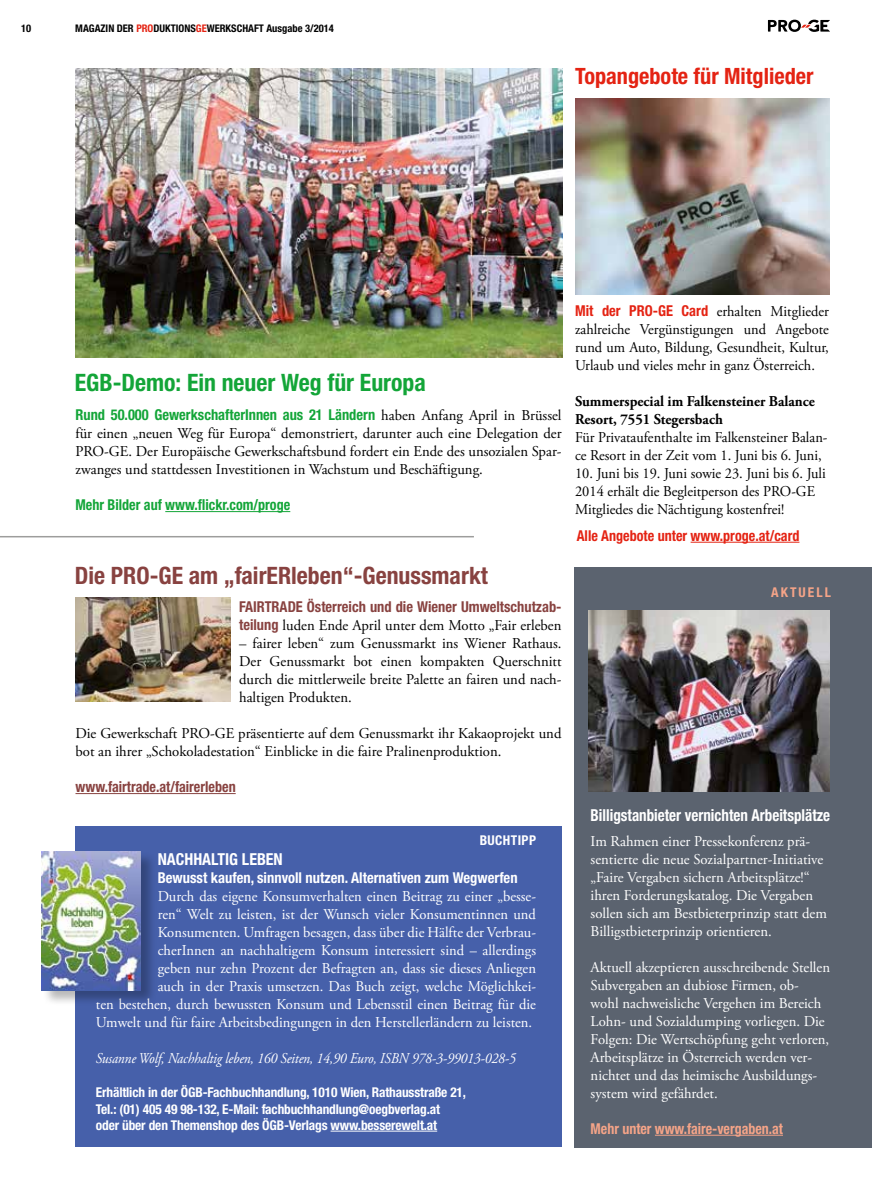
<style>
.page{position:relative;width:872px;height:1191px;background:#fff}
.page>*{position:absolute;margin:0;border:0;box-sizing:border-box;transform-origin:0 0}
.t1{font:700 condensed 24px "Helvetica Neue LT Std";color:#884240}
.t2{font:700 condensed 24px "Helvetica Neue LT Std";color:#13a538}
.t3{font:700 condensed 22.5px "Helvetica Neue LT Std";color:#e42313}
.t4{font:700 condensed 16.5px "Helvetica Neue LT Std";color:#fff;scale:.91 1}
.t5{font:700 condensed 16.5px "Helvetica Neue LT Std";color:#fff}
.t6{font:15px/18px "Adobe Garamond Pro";color:#fff}
.t7{font:15px/18px "Adobe Garamond Pro";color:#000;text-align:justify}
.t8{font:15px/18px "Adobe Garamond Pro";color:#000;scale:.96 1}
.t9{font:italic 15px "Adobe Garamond Pro";letter-spacing:-.01em;color:#fff;scale:.91 1}
.t10{font:700 condensed 15px "Helvetica Neue LT Std";color:#13a538;scale:.96 1}
.t11{font:700 15px/18px "Adobe Garamond Pro";color:#000;scale:.96 1}
.t12{font:700 condensed 15px "Helvetica Neue LT Std";color:#fff}
.t13{font:700 condensed 15px "Helvetica Neue LT Std";color:#884240;scale:.96 1}
.t14{font:700 condensed 15px "Helvetica Neue LT Std";color:#e42313;scale:.94 1}
.t15{font:700 condensed 15px "Helvetica Neue LT Std";color:#13a538;scale:.94 1}
.t16{font:700 condensed 15px "Helvetica Neue LT Std";color:#f5a488;scale:.93 1}
.t17{font:700 condensed 15px "Helvetica Neue LT Std";color:#884240;scale:.94 1}
.t18{font:700 condensed 13.5px/16.2px "Helvetica Neue LT Std";letter-spacing:-.01em;color:#fff}
.t19{font:700 condensed 13.5px "Helvetica Neue LT Std";letter-spacing:.03em;color:#fff}
.t20{font:700 condensed 13.5px "Helvetica Neue LT Std";letter-spacing:.15em;color:#f5a488}
.t21{font:700 condensed 10.5px "Helvetica Neue LT Std";color:#000}
.s1{color:#e42313}
.s2{font-family:"Adobe Garamond Pro";font-weight:400;font-stretch:normal;color:#000}
.s3{font-family:"Helvetica Neue LT Std";font-weight:700;font-stretch:condensed;color:#884240}
.s4{font-family:"Helvetica Neue LT Std";font-weight:700;font-stretch:condensed;color:#e42313}
</style>
<div class="page">
<img style="left:75px;top:68px;width:488px;height:289px">
<svg style="left:768px;top:20px;width:62px;height:12px"></svg>
<div style="left:75px;top:826px;width:486px;height:320px;background:#4660aa"></div>
<hr style="left:330px;top:1130px;width:107px;height:1px;background:#fff">
<div style="left:42px;top:851px;width:115px;height:155px;background:#000;opacity:.28"></div>
<img style="left:42px;top:851px;width:99px;height:139px">
<hr style="left:75px;top:793px;width:161px;height:1px;background:#884240">
<hr style="left:165px;top:511px;width:125px;height:1px;background:#13a538">
<hr style="left:690px;top:542px;width:109px;height:1px;background:#e42313">
<img style="left:75px;top:597px;width:156px;height:105px">
<hr style="left:0;top:536px;width:474px;height:1px;background:#9d9d9c">
<div style="left:574px;top:568px;width:298px;height:580px;background:#5b636f"></div>
<hr style="left:655px;top:1134px;width:128px;height:1px;background:#f5a488">
<img style="left:588px;top:610px;width:241px;height:181px">
<img style="left:575px;top:99px;width:254px;height:195px">
<p class="t21" style="left:21px;top:22px;width:12px">10</p>
<p class="t21" style="left:75px;top:22px;width:260px">MAGAZIN DER <span class="s1">PRO</span>DUKTIONS<span class="s1">GE</span>WERKSCHAFT Ausgabe 3/2014</p>
<h2 class="t3" style="left:575px;top:62px;width:240px">Topangebote für Mitglieder</h2>
<h1 class="t2" style="left:75px;top:368px;width:352px">EGB-Demo: Ein neuer Weg für Europa</h1>
<p class="t10" style="left:75px;top:405px;width:508px">Rund 50.000 GewerkschafterInnen aus 21 Ländern <span class="s2">haben Anfang April in Brüssel</span></p>
<p class="t7" style="left:75px;top:425px;width:487px">für einen „neuen Weg für Europa“ demonstriert, darunter auch eine Delegation der PRO-GE. Der Europäische Gewerkschaftsbund fordert ein Ende des unsozialen Spar&shy;zwanges und stattdessen Investitionen in Wachstum und Beschäftigung.</p>
<p class="t15" style="left:75px;top:495px;width:230px">Mehr Bilder auf www.flickr.com/proge</p>
<h1 class="t1" style="left:75px;top:560px;width:414px">Die PRO-GE am „fairERleben“-Genussmarkt</h1>
<p class="t13" style="left:239px;top:597px;width:337px">FAIRTRADE Österreich und die Wiener Umweltschutzab-</p>
<p class="t7" style="left:239px;top:617px;width:324px"><span class="s3">teilung</span> luden Ende April unter dem Motto „Fair erleben</p>
<p class="t7" style="left:239px;top:635px;width:324px">– fairer leben“ zum Genussmarkt ins Wiener Rathaus.<br>Der Genussmarkt bot einen kompakten Querschnitt durch die mittlerweile breite Palette an fairen und nach&shy;haltigen Produkten.</p>
<p class="t7" style="left:75px;top:725px;width:487px">Die Gewerkschaft PRO-GE präsentierte auf dem Genussmarkt ihr Kakaoprojekt und bot an ihrer „Schokoladestation“ Einblicke in die faire Pralinenproduktion.</p>
<p class="t17" style="left:75px;top:777px;width:172px">www.fairtrade.at/fairerleben</p>
<p class="t19" style="left:480px;top:832px;width:58px">BUCHTIPP</p>
<p class="t5" style="left:158px;top:849px;width:127px">NACHHALTIG LEBEN</p>
<p class="t12" style="left:158px;top:868px;width:361px">Bewusst kaufen, sinnvoll nutzen. Alternativen zum Wegwerfen</p>
<p class="t6" style="left:96px;top:888px;width:442px;text-align:right">Durch das eigene Konsumverhalten einen Beitrag zu einer „besse-<br>ren“ Welt zu leisten, ist der Wunsch vieler Konsumentinnen und Konsumenten. Umfragen besagen, dass über die Hälfte der Verbrau-<br>cherInnen an nachhaltigem Konsum interessiert sind – allerdings<br>geben nur zehn Prozent der Befragten an, dass sie dieses Anliegen<br>auch in der Praxis umsetzen. Das Buch zeigt, welche Möglichkei-<br>ten bestehen, durch bewussten Konsum und Lebensstil einen Beitrag für die Umwelt und für faire Arbeitsbedingungen in den Herstellerländern zu leisten.</p>
<p class="t9" style="left:96px;top:1049px;width:463px">Susanne Wolf, Nachhaltig leben, 160 Seiten, 14,90 Euro, ISBN 978-3-99013-028-5</p>
<p class="t18" style="left:96px;top:1084px;width:372px">Erhältlich in der ÖGB-Fachbuchhandlung, 1010 Wien, Rathausstraße 21,<br>Tel.: (01) 405 49 98-132, E-Mail: fachbuchhandlung@oegbverlag.at oder über den Themenshop des ÖGB-Verlags www.besserewelt.at</p>
<p class="t8" style="left:575px;top:303px;width:266px;text-align:justify"><span class="s4">Mit der PRO-GE Card</span> erhalten Mitglieder zahlreiche Vergünstigungen und Angebote rund um Auto, Bildung, Gesundheit, Kultur, Urlaub und vieles mehr in ganz Österreich.</p>
<p class="t11" style="left:575px;top:392px;width:251px">Summerspecial im Falkensteiner Balance<br>Resort, 7551 Stegersbach</p>
<p class="t8" style="left:575px;top:429px;width:264px">Für Privataufenthalte im Falkensteiner Balan&shy;ce Resort in der Zeit vom 1. Juni bis 6. Juni,</p>
<p class="t8" style="left:575px;top:465px;width:263px">10. Juni bis 19. Juni sowie 23. Juni bis 6. Juli<br>2014 erhält die Begleitperson des PRO-GE<br>Mitgliedes die Nächtigung kostenfrei!</p>
<p class="t14" style="left:577px;top:526px;width:238px">Alle Angebote unter www.proge.at/card</p>
<p class="t20" style="left:771px;top:583px;width:61px">AKTUELL</p>
<p class="t4" style="left:590px;top:805px;width:265px">Billigstanbieter vernichten Arbeitsplätze</p>
<p class="t6" style="left:590px;top:832px;width:238px">Im Rahmen einer Pressekonferenz prä&shy;sentierte die neue Sozialpartner-Initiative „Faire Vergaben sichern Arbeitsplätze!“ ihren Forderungskatalog. Die Vergaben sollen sich am Bestbieterprinzip statt dem Billigstbieterprinzip orientieren.</p>
<p class="t6" style="left:590px;top:958px;width:241px">Aktuell akzeptieren ausschreibende Stellen Subvergaben an dubiose Firmen, ob&shy;wohl nachweisliche Vergehen im Bereich Lohn- und Sozialdumping vorliegen. Die Folgen: Die Wertschöpfung geht verloren, Arbeitsplätze in Österreich werden ver&shy;nichtet und das heimische Ausbildungs&shy;system wird gefährdet.</p>
<p class="t16" style="left:590px;top:1119px;width:208px">Mehr unter www.faire-vergaben.at</p>
</div>
